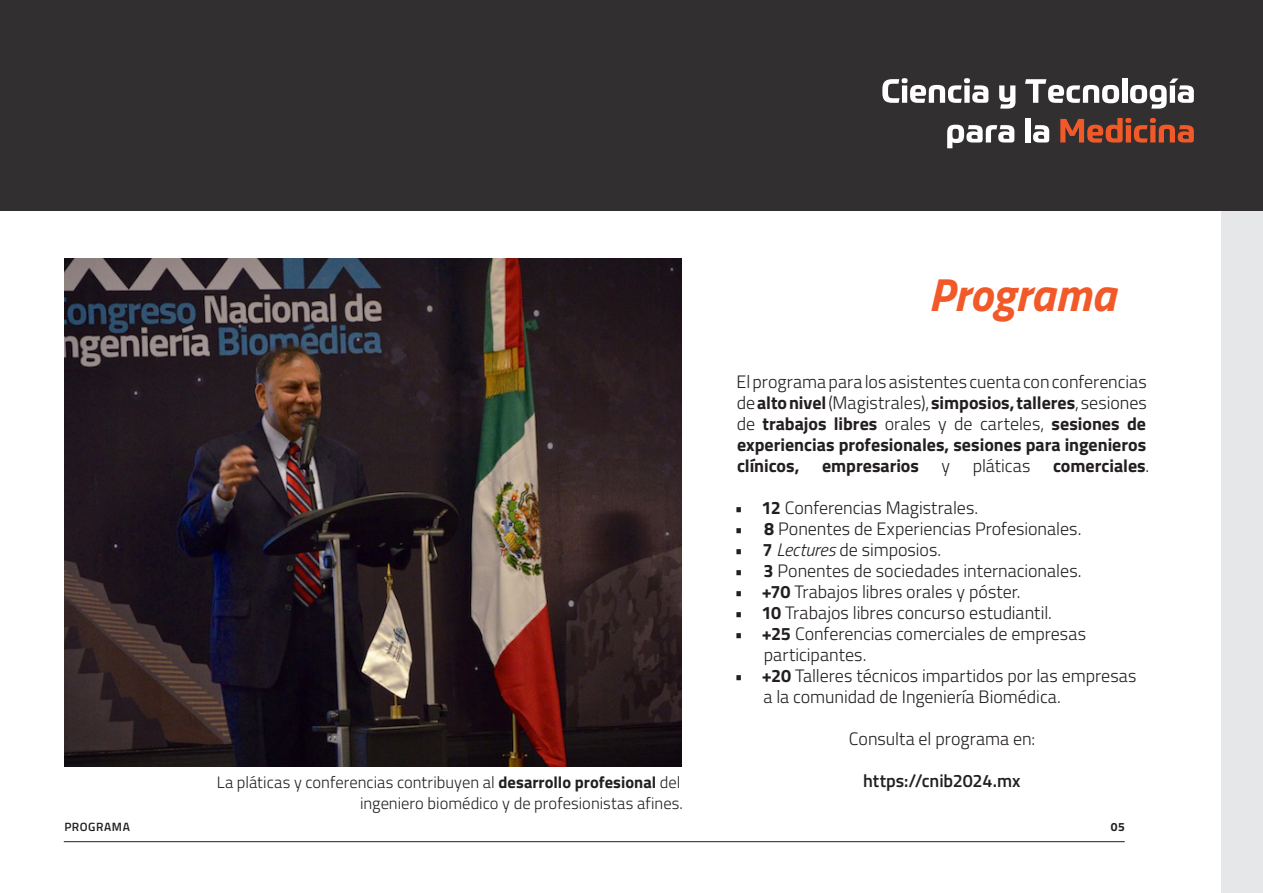
<style>
.page{position:relative;width:1263px;height:893px;background:#fff}
.page>*{position:absolute;margin:0;border:0;box-sizing:border-box;transform-origin:0 0}
.t1{font:italic 700 46.5px "Titillium Web";color:#f15929}
.t2{font:300 18px/21px "Titillium Web";color:#231f20}
.t3{font:700 18px/21px "Titillium Web";color:#231f20;text-align:justify}
.t4{font:600 18px "Titillium Web";letter-spacing:-.005em;color:#231f20}
.t5{font:300 16.5px/21px "Titillium Web";color:#231f20;text-align:right}
.t6{font:600 12px "Titillium Web";letter-spacing:.045em;color:#231f20}
.t7{font:700 12px "Titillium Web";color:#231f20}
.s1{font-weight:700}
.s2{font-weight:300}
.s3{font-style:italic}
</style>
<div class="page">
<div style="left:1221px;top:0;width:42px;height:893px;background:#e6e7e9"></div>
<img style="left:64px;top:259px;width:617px;height:507px">
<hr style="left:64px;top:841px;width:1061px;height:1px;background:#231f20">
<div style="left:0;top:0;width:1263px;height:210px;background:#312f30"></div>
<svg style="left:882px;top:78px;width:106px;height:25px"></svg>
<svg style="left:999px;top:85px;width:16px;height:24px"></svg>
<svg style="left:1025px;top:79px;width:94px;height:24px"></svg>
<div style="left:1122px;top:78px;width:5px;height:25px;background:#fff"></div>
<svg style="left:1130px;top:78px;width:64px;height:31px"></svg>
<svg style="left:947px;top:125px;width:67px;height:23px"></svg>
<div style="left:1025px;top:118px;width:5px;height:24px;background:#fff"></div>
<svg style="left:1033px;top:125px;width:16px;height:17px"></svg>
<svg style="left:1060px;top:118px;width:134px;height:25px"></svg>
<p class="t5" style="left:217px;top:771px;width:468px">La pláticas y conferencias contribuyen al <span class="s1">desarrollo profesional</span> del ingeniero biomédico y de profesionistas afines.</p>
<p class="t1" style="left:928px;top:259px;width:189px">Programa</p>
<p class="t3" style="left:736px;top:370px;width:412px"><span class="s2">El programa para los asistentes cuenta con conferencias de</span> alto nivel <span class="s2">(Magistrales),</span> simposios, talleres<span class="s2">, sesiones de</span> trabajos libres <span class="s2">orales y de carteles,</span> sesiones de experiencias profesionales, sesiones para ingenieros clínicos,</p>
<p class="t3" style="left:822px;top:454px;width:98px">empresarios</p>
<p class="t2" style="left:941px;top:455px;width:10px">y</p>
<p class="t2" style="left:973px;top:455px;width:59px">pláticas</p>
<p class="t3" style="left:1053px;top:454px;width:98px">comerciales<span class="s2">.</span></p>
<p class="t2" style="left:735px;top:497px;width:245px"><span class="s1">• 12</span> Conferencias Magistrales.</p>
<p class="t2" style="left:735px;top:518px;width:348px"><span class="s1">• 8</span> Ponentes de Experiencias Profesionales.</p>
<p class="t2" style="left:735px;top:539px;width:208px"><span class="s1">• 7</span> <span class="s3">Lectures</span> de simposios.</p>
<p class="t2" style="left:735px;top:560px;width:348px"><span class="s1">• 3</span> Ponentes de sociedades internacionales.</p>
<p class="t2" style="left:735px;top:581px;width:287px"><span class="s1">• +70</span> Trabajos libres orales y póster.</p>
<p class="t2" style="left:735px;top:602px;width:319px"><span class="s1">• 10</span> Trabajos libres concurso estudiantil.</p>
<p class="t2" style="left:764px;top:623px;width:324px;text-indent:-29px"><span class="s1">• +25</span> Conferencias comerciales de empresas participantes.</p>
<p class="t2" style="left:763px;top:665px;width:375px;text-indent:-29px"><span class="s1">• +20</span> Talleres técnicos impartidos por las empresas a la comunidad de Ingeniería Biomédica.</p>
<p class="t2" style="left:849px;top:728px;width:188px">Consulta el programa en:</p>
<p class="t4" style="left:863px;top:767px;width:159px">https://cnib2024.mx</p>
<p class="t6" style="left:64px;top:817px;width:67px">PROGRAMA</p>
<p class="t7" style="left:1111px;top:817px;width:15px">05</p>
</div>
